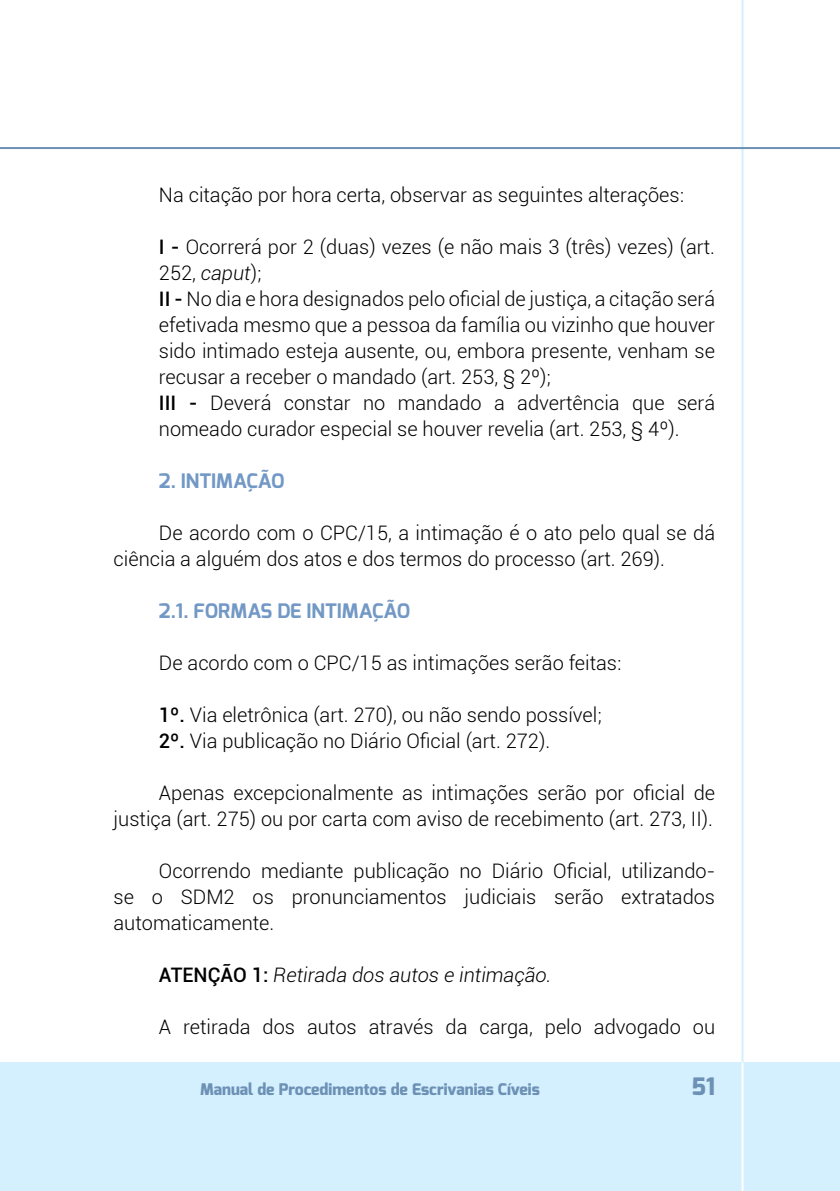
<style>
.page{position:relative;width:840px;height:1191px;background:#fff}
.page>*{position:absolute;margin:0;border:0;box-sizing:border-box;transform-origin:0 0}
.t1{font:800 24px "Exo";color:#6c91b5}
.t2{font:300 20px/26px "Roboto";color:#000}
.t3{font:italic 300 20px "Roboto";color:#000}
.t4{font:700 20px "Exo";color:#7298c5}
.t5{font:800 16px "Exo";color:#6c91b5}
.s1{font-weight:500}
.s2{font-style:italic}
.s3{font-weight:500;font-style:normal}
</style>
<div class="page">
<hr style="left:741px;top:0;width:2px;height:1062px;background:#d4effd">
<div style="left:0;top:1062px;width:839px;height:129px;background:#d4effd"></div>
<hr style="left:0;top:147px;width:839px;height:2px;background:#6c91b5">
<hr style="left:741px;top:1062px;width:2px;height:129px;background:#fff">
<p class="t2" style="left:159px;top:181px;width:526px">Na citação por hora certa, observar as seguintes alterações:</p>
<p class="t2" style="left:159px;top:233px;width:557px"><span class="s1">I -</span> Ocorrerá por 2 (duas) vezes (e não mais 3 (três) vezes) (art.<br>252, <span class="s2">caput</span>);<br><span class="s1">II -</span> No dia e hora designados pelo oficial de justiça, a citação será efetivada mesmo que a pessoa da família ou vizinho que houver sido intimado esteja ausente, ou, embora presente, venham se recusar a receber o mandado (art. 253, § 2º);<br><span class="s1">III -</span> Deverá constar no mandado a advertência que será nomeado curador especial se houver revelia (art. 253, § 4º).</p>
<p class="t4" style="left:159px;top:468px;width:127px">2. INTIMAÇÃO</p>
<p class="t2" style="left:113px;top:519px;width:603px;text-indent:45px">De acordo com o CPC/15, a intimação é o ato pelo qual se dá ciência a alguém dos atos e dos termos do processo (art. 269).</p>
<p class="t4" style="left:159px;top:598px;width:253px">2.1. FORMAS DE INTIMAÇÃO</p>
<p class="t2" style="left:159px;top:649px;width:463px">De acordo com o CPC/15 as intimações serão feitas:</p>
<p class="t2" style="left:159px;top:701px;width:444px"><span class="s1">1º.</span> Via eletrônica (art. 270), ou não sendo possível;<br><span class="s1">2º.</span> Via publicação no Diário Oficial (art. 272).</p>
<p class="t2" style="left:113px;top:779px;width:602px;text-align:right">Apenas excepcionalmente as intimações serão por oficial de justiça (art. 275) ou por carta com aviso de recebimento (art. 273, II).</p>
<p class="t2" style="left:113px;top:857px;width:602px;text-align:justify;text-indent:45px">Ocorrendo mediante publicação no Diário Oficial, utilizando&shy;se o SDM2 os pronunciamentos judiciais serão extratados automaticamente.</p>
<p class="t3" style="left:159px;top:961px;width:394px"><span class="s3">ATENÇÃO 1:</span> Retirada dos autos e intimação.</p>
<p class="t2" style="left:159px;top:1013px;width:557px">A retirada dos autos através da carga, pelo advogado ou</p>
<p class="t5" style="left:200px;top:1079px;width:341px">Manual de Procedimentos de Escrivanias Cíveis</p>
<p class="t1" style="left:691px;top:1070px;width:25px">51</p>
</div>
